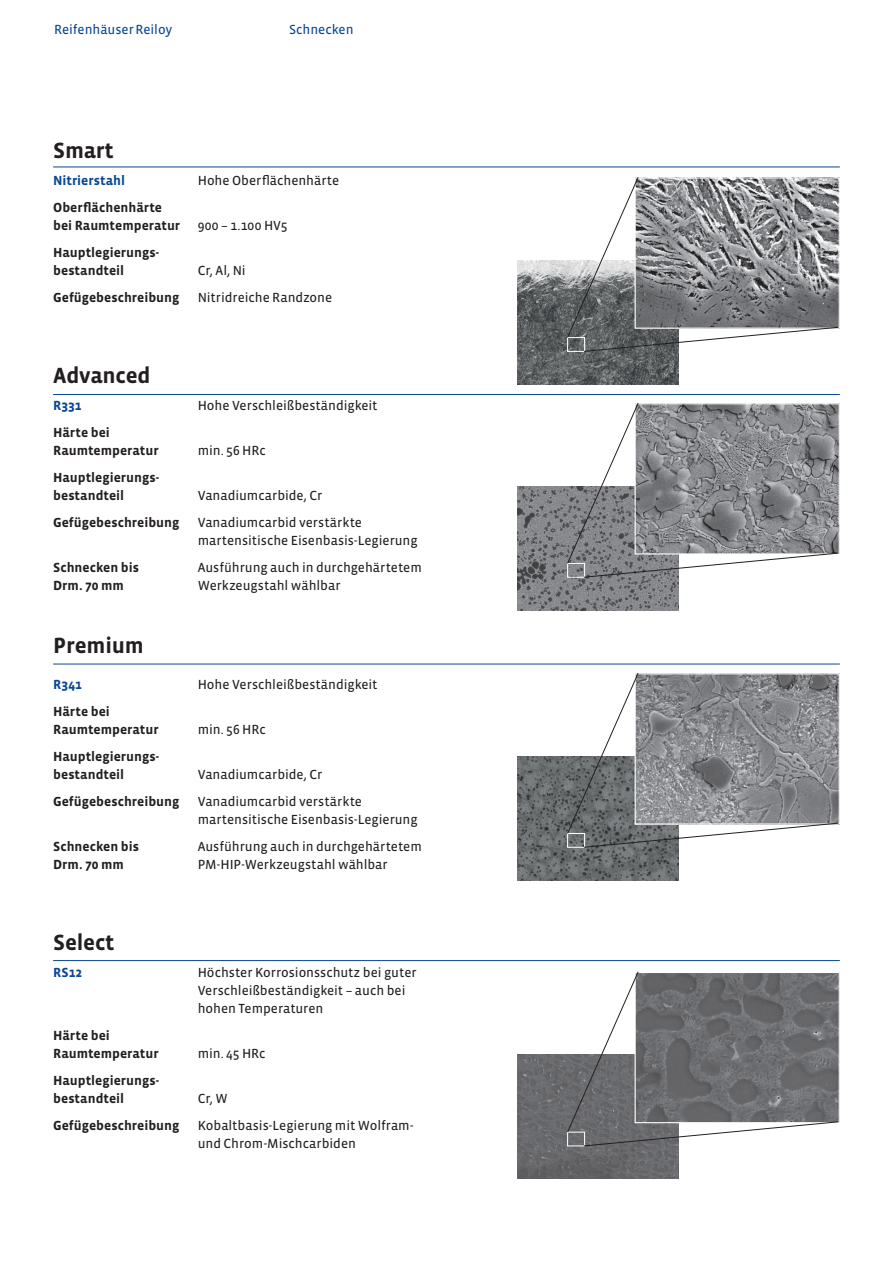
<style>
.page{position:relative;width:893px;height:1263px;background:#fff}
.page>*{position:absolute;margin:0;border:0;box-sizing:border-box;transform-origin:0 0}
.t1{font:700 22.5px "Vista Sans OT";letter-spacing:-.01em;color:#231f20}
.t2{font:13.5px/18px "Vista Sans OT";color:#231f20}
.t3{font:700 13.5px/18px "Vista Sans OT";color:#231f20}
.t4{font:13.5px "Vista Sans OT";letter-spacing:-.005em;color:#094693}
.t5{font:700 13.5px "Vista Sans OT";color:#094693}
.t6{font:13.5px "Vista Sans OT";letter-spacing:.02em;color:#231f20}
</style>
<div class="page">
<img style="left:517px;top:260px;width:162px;height:124px">
<svg style="left:567px;top:177px;width:272px;height:175px"></svg>
<img style="left:517px;top:486px;width:162px;height:124px">
<svg style="left:567px;top:403px;width:272px;height:175px"></svg>
<img style="left:517px;top:756px;width:162px;height:124px">
<svg style="left:567px;top:673px;width:272px;height:175px"></svg>
<img style="left:517px;top:1055px;width:162px;height:124px">
<svg style="left:567px;top:971px;width:272px;height:175px"></svg>
<hr style="left:53px;top:394px;width:787px;height:1px;background:#094693">
<hr style="left:53px;top:664px;width:787px;height:1px;background:#094693">
<hr style="left:53px;top:960px;width:787px;height:1px;background:#094693">
<hr style="left:53px;top:167px;width:787px;height:1px;background:#094693">
<p class="t4" style="left:54px;top:22px;width:120px">Reifenhäuser Reiloy</p>
<p class="t4" style="left:289px;top:22px;width:66px">Schnecken</p>
<h1 class="t1" style="left:53px;top:139px;width:62px">Smart</h1>
<p class="t5" style="left:53px;top:174px;width:74px">Nitrierstahl</p>
<p class="t2" style="left:198px;top:172px;width:143px">Hohe Oberflächenhärte</p>
<p class="t3" style="left:53px;top:199px;width:129px">Oberflächenhärte bei Raumtemperatur</p>
<p class="t6" style="left:198px;top:219px;width:91px">900 – 1.100 HV5</p>
<p class="t3" style="left:53px;top:244px;width:108px">Hauptlegierungs&shy;bestandteil</p>
<p class="t2" style="left:198px;top:262px;width:49px">Cr, Al, Ni</p>
<p class="t3" style="left:53px;top:289px;width:128px">Gefügebeschreibung</p>
<p class="t2" style="left:198px;top:289px;width:136px">Nitridreiche Randzone</p>
<h1 class="t1" style="left:53px;top:364px;width:99px">Advanced</h1>
<p class="t5" style="left:53px;top:399px;width:30px">R331</p>
<p class="t2" style="left:198px;top:397px;width:181px">Hohe Verschleißbeständigkeit</p>
<p class="t3" style="left:53px;top:424px;width:107px">Härte bei<br>Raumtemperatur</p>
<p class="t2" style="left:198px;top:442px;width:70px">min. 56 HRc</p>
<p class="t3" style="left:53px;top:469px;width:108px">Hauptlegierungs&shy;bestandteil</p>
<p class="t2" style="left:198px;top:487px;width:126px">Vanadiumcarbide, Cr</p>
<p class="t3" style="left:53px;top:514px;width:128px">Gefügebeschreibung</p>
<p class="t2" style="left:198px;top:514px;width:221px">Vanadiumcarbid verstärkte martensitische Eisenbasis-Legierung</p>
<p class="t3" style="left:53px;top:559px;width:87px">Schnecken bis</p>
<p class="t2" style="left:198px;top:559px;width:226px">Ausführung auch in durchgehärtetem</p>
<p class="t3" style="left:53px;top:577px;width:72px">Drm. 70 mm</p>
<p class="t2" style="left:198px;top:577px;width:144px">Werkzeugstahl wählbar</p>
<h1 class="t1" style="left:53px;top:634px;width:92px">Premium</h1>
<p class="t5" style="left:53px;top:678px;width:30px">R341</p>
<p class="t2" style="left:198px;top:676px;width:181px">Hohe Verschleißbeständigkeit</p>
<p class="t3" style="left:53px;top:703px;width:107px">Härte bei<br>Raumtemperatur</p>
<p class="t2" style="left:198px;top:721px;width:70px">min. 56 HRc</p>
<p class="t3" style="left:53px;top:748px;width:108px">Hauptlegierungs&shy;bestandteil</p>
<p class="t2" style="left:198px;top:766px;width:126px">Vanadiumcarbide, Cr</p>
<p class="t3" style="left:53px;top:793px;width:128px">Gefügebeschreibung</p>
<p class="t2" style="left:198px;top:793px;width:221px">Vanadiumcarbid verstärkte martensitische Eisenbasis-Legierung</p>
<p class="t3" style="left:53px;top:838px;width:87px">Schnecken bis</p>
<p class="t2" style="left:198px;top:838px;width:226px">Ausführung auch in durchgehärtetem</p>
<p class="t3" style="left:53px;top:856px;width:72px">Drm. 70 mm</p>
<p class="t2" style="left:198px;top:856px;width:191px">PM-HIP-Werkzeugstahl wählbar</p>
<h1 class="t1" style="left:53px;top:931px;width:63px">Select</h1>
<p class="t5" style="left:53px;top:966px;width:31px">RS12</p>
<p class="t2" style="left:198px;top:964px;width:220px">Höchster Korrosionsschutz bei guter<br>Verschleißbeständigkeit – auch bei hohen Temperaturen</p>
<p class="t3" style="left:53px;top:1027px;width:107px">Härte bei<br>Raumtemperatur</p>
<p class="t2" style="left:198px;top:1045px;width:69px">min. 45 HRc</p>
<p class="t3" style="left:53px;top:1072px;width:108px">Hauptlegierungs&shy;bestandteil</p>
<p class="t2" style="left:198px;top:1090px;width:32px">Cr, W</p>
<p class="t3" style="left:53px;top:1117px;width:128px">Gefügebeschreibung</p>
<p class="t2" style="left:198px;top:1117px;width:217px">Kobaltbasis-Legierung mit Wolfram&shy;und Chrom-Mischcarbiden</p>
</div>
